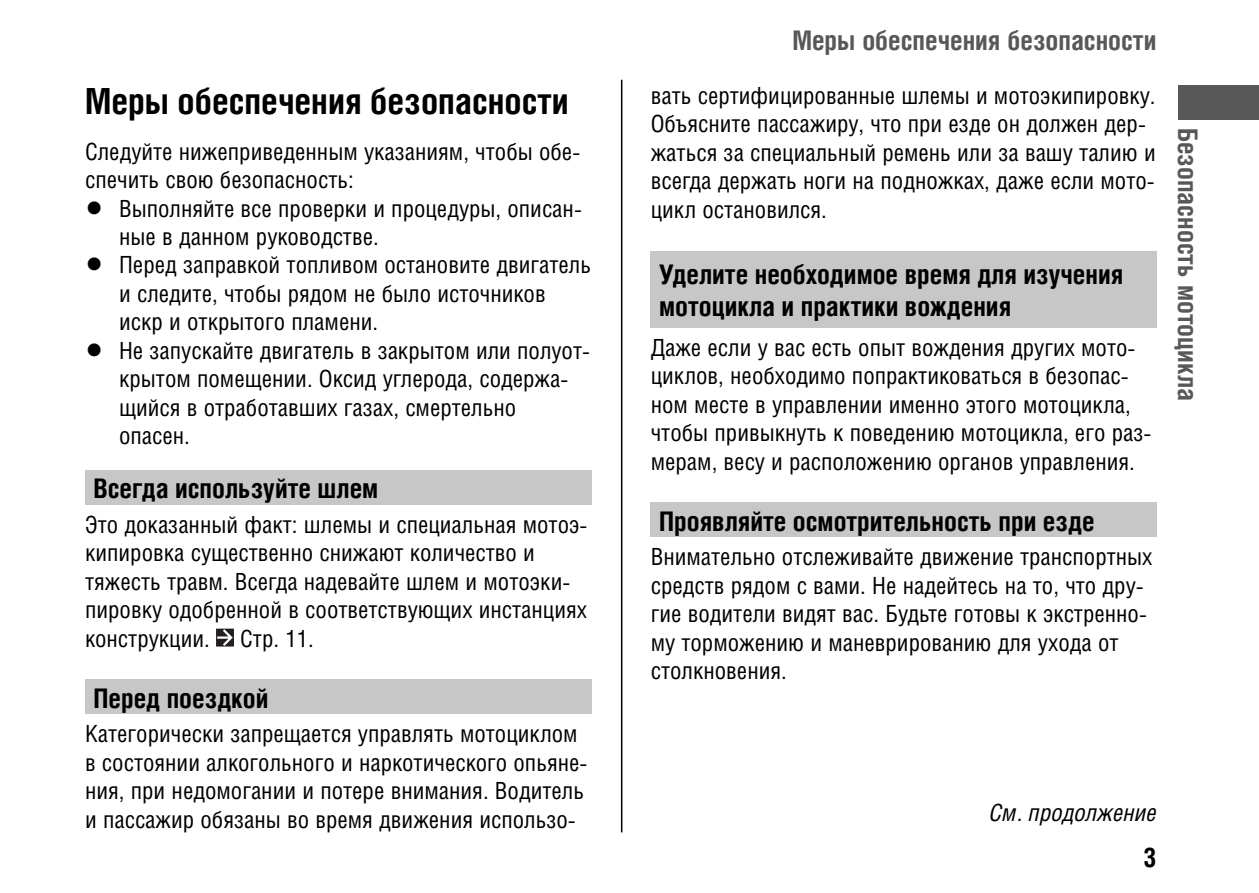
<style>
.page{position:relative;width:1259px;height:893px;background:#fff}
.page>*{position:absolute;margin:0;border:0;box-sizing:border-box;transform-origin:0 0}
.t1{font:700 36px "Helios Cond";color:#000}
.t2{font:700 27px/32.4px "Helios Cond";color:#000}
.t3{font:700 27px "Helios Cond";color:#585858}
.t4{font:23.7px/28.5px "Helios Cond";color:#000}
.t5{font:italic 23.7px "Helios Cond";color:#000}
</style>
<div class="page">
<div style="left:1178px;top:85px;width:81px;height:34px;background:#585858"></div>
<hr style="left:621px;top:80px;width:1px;height:752px;background:#000">
<div style="left:85px;top:470px;width:506px;height:34px;background:#c7c7c7"></div>
<svg style="left:216px;top:629px;width:18px;height:17px"></svg>
<div style="left:85px;top:680px;width:506px;height:34px;background:#c7c7c7"></div>
<div style="left:651px;top:251px;width:506px;height:76px;background:#c7c7c7"></div>
<div style="left:651px;top:503px;width:506px;height:34px;background:#c7c7c7"></div>
<h1 class="t1" style="left:85px;top:87px;width:485px">Меры обеспечения безопасности</h1>
<p class="t4" style="left:85px;top:139px;width:497px">Следуйте нижеприведенным указаниям, чтобы обе&shy;спечить свою безопасность:</p>
<p class="t4" style="left:119px;top:196px;width:473px">Выполняйте все проверки и процедуры, описан&shy;ные в данном руководстве.<br>Перед заправкой топливом остановите двигатель и следите, чтобы рядом не было источников искр и открытого пламени.<br>Не запускайте двигатель в закрытом или полуот&shy;крытом помещении. Оксид углерода, содержа&shy;щийся в отработавших газах, смертельно опасен.</p>
<p class="t2" style="left:94px;top:475px;width:286px">Всегда используйте шлем</p>
<p class="t4" style="left:85px;top:513px;width:504px">Это доказанный факт: шлемы и специальная мотоэ&shy;кипировка существенно снижают количество и тяжесть травм. Всегда надевайте шлем и мотоэки&shy;пировку одобренной в соответствующих инстанциях конструкции.</p>
<p class="t4" style="left:240px;top:626px;width:75px">Стр. 11.</p>
<p class="t2" style="left:94px;top:685px;width:176px">Перед поездкой</p>
<p class="t4" style="left:85px;top:722px;width:504px">Категорически запрещается управлять мотоциклом в состоянии алкогольного и наркотического опьяне&shy;ния, при недомогании и потере внимания. Водитель и пассажир обязаны во время движения использо-</p>
<p class="t3" style="left:792px;top:30px;width:365px">Меры обеспечения безопасности</p>
<p class="t4" style="left:651px;top:84px;width:506px">вать сертифицированные шлемы и мотоэкипировку.<br>Объясните пассажиру, что при езде он должен дер&shy;жаться за специальный ремень или за вашу талию и всегда держать ноги на подножках, даже если мото&shy;цикл остановился.</p>
<p class="t2" style="left:659px;top:261px;width:465px">Уделите необходимое время для изучения мотоцикла и практики вождения</p>
<p class="t4" style="left:651px;top:336px;width:502px">Даже если у вас есть опыт вождения других мото&shy;циклов, необходимо попрактиковаться в безопас&shy;ном месте в управлении именно этого мотоцикла, чтобы привыкнуть к поведению мотоцикла, его раз&shy;мерам, весу и расположению органов управления.</p>
<p class="t2" style="left:659px;top:508px;width:437px">Проявляйте осмотрительность при езде</p>
<p class="t4" style="left:651px;top:545px;width:503px">Внимательно отслеживайте движение транспортных средств рядом с вами. Не надейтесь на то, что дру&shy;гие водители видят вас. Будьте готовы к экстренно&shy;му торможению и маневрированию для ухода от столкновения.</p>
<p class="t3" style="left:1198px;top:128px;width:274px;rotate:90deg">Безопасность мотоцикла</p>
<p class="t5" style="left:989px;top:803px;width:169px">См. продолжение</p>
<p class="t2" style="left:1143px;top:844px;width:15px">3</p>
</div>
